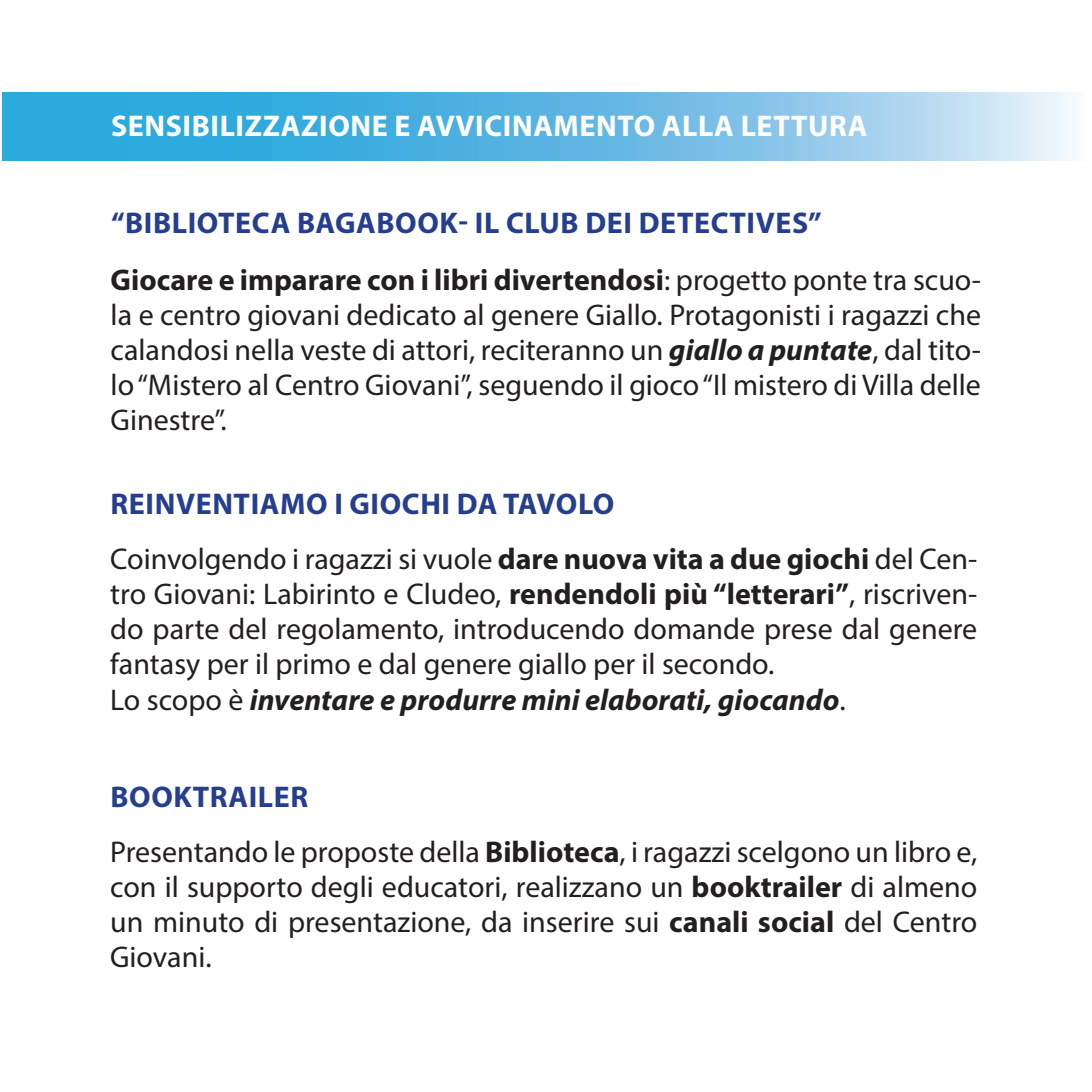
<style>
.page{position:relative;width:1092px;height:1092px;background:#fff}
.page>*{position:absolute;margin:0;border:0;box-sizing:border-box;transform-origin:0 0}
.t1{font:30px/35px "Myriad Pro";color:#231f20;text-align:justify}
.t2{font:700 30px "Myriad Pro";letter-spacing:.02em;color:#253f8e}
.t3{font:italic 700 30px "Myriad Pro";color:#231f20}
.t4{font:700 30px "Myriad Pro";letter-spacing:.02em;color:#fff}
.s1{font-weight:700}
.s2{font-weight:700;font-style:italic}
.s3{font-weight:400;font-style:normal}
</style>
<div class="page">
<svg style="left:3px;top:92px;width:1070px;height:69px;background:#68bce5"></svg>
<p class="t4" style="left:111px;top:106px;width:758px">SENSIBILIZZAZIONE E AVVICINAMENTO ALLA LETTURA</p>
<p class="t2" style="left:111px;top:203px;width:712px">“BIBLIOTECA BAGABOOK- IL CLUB DEI DETECTIVES”</p>
<p class="t1" style="left:111px;top:262px;width:871px"><span class="s1">Giocare e imparare con i libri divertendosi</span>: progetto ponte tra scuo&shy;la e centro giovani dedicato al genere Giallo. Protagonisti i ragazzi che calandosi nella veste di attori, reciteranno un <span class="s2">giallo a puntate</span>, dal tito&shy;lo “Mistero al Centro Giovani”, seguendo il gioco “Il mistero di Villa delle Ginestre”.</p>
<p class="t2" style="left:110px;top:484px;width:505px">REINVENTIAMO I GIOCHI DA TAVOLO</p>
<p class="t1" style="left:110px;top:540px;width:868px">Coinvolgendo i ragazzi si vuole <span class="s1">dare nuova vita a due giochi</span> del Cen&shy;tro Giovani: Labirinto e Cludeo, <span class="s1">rendendoli più “letterari”</span>, riscriven&shy;do parte del regolamento, introducendo domande prese dal genere fantasy per il primo e dal genere giallo per il secondo.</p>
<p class="t3" style="left:110px;top:680px;width:737px"><span class="s3">Lo scopo è</span> inventare e produrre mini elaborati, giocando<span class="s3">.</span></p>
<p class="t2" style="left:110px;top:777px;width:199px">BOOKTRAILER</p>
<p class="t1" style="left:110px;top:833px;width:868px">Presentando le proposte della <span class="s1">Biblioteca</span>, i ragazzi scelgono un libro e, con il supporto degli educatori, realizzano un <span class="s1">booktrailer</span> di almeno un minuto di presentazione, da inserire sui <span class="s1">canali social</span> del Centro Giovani.</p>
</div>
